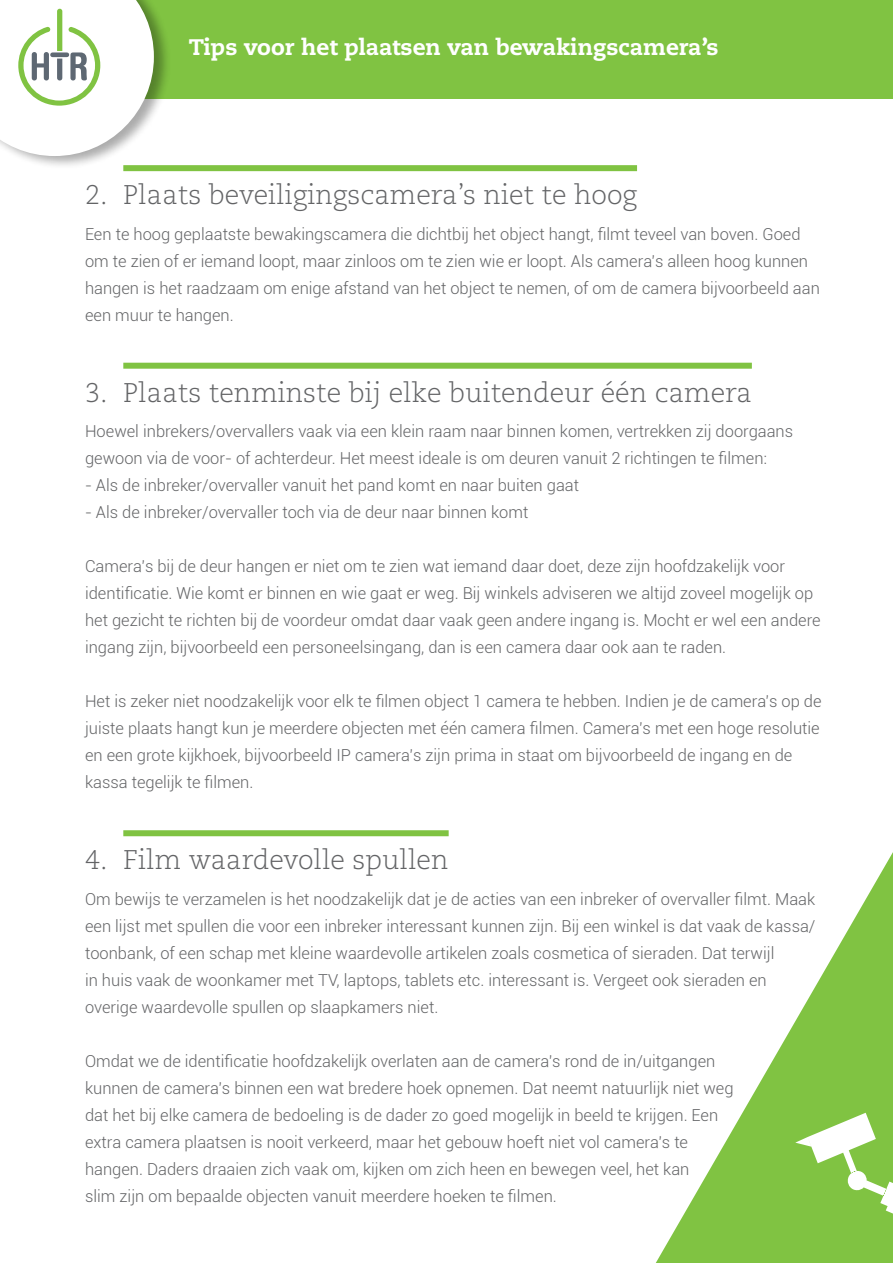
<style>
.page{position:relative;width:893px;height:1263px;background:#fff}
.page>*{position:absolute;margin:0;border:0;box-sizing:border-box;transform-origin:0 0}
.t1{font:300 27px "Caecilia LT Std";color:#636466}
.t2{font:800 22.5px "Caecilia LT Std";color:#fff}
.t3{font:300 16.5px/27px "Roboto";color:#636466}
</style>
<div class="page">
<div style="left:102px;top:0;width:791px;height:99px;background:#80c342"></div>
<div style="left:0;top:0;width:171px;height:169px;background:#000;opacity:.33"></div>
<svg style="left:0;top:0;width:154px;height:156px"></svg>
<div style="left:123px;top:165px;width:514px;height:6px;background:#80c342"></div>
<div style="left:123px;top:363px;width:629px;height:6px;background:#80c342"></div>
<div style="left:123px;top:830px;width:326px;height:6px;background:#80c342"></div>
<svg style="left:656px;top:852px;width:237px;height:411px"></svg>
<svg style="left:795px;top:1113px;width:98px;height:100px"></svg>
<h2 class="t2" style="left:189px;top:34px;width:531px">Tips voor het plaatsen van bewakingscamera’s</h2>
<h1 class="t1" style="left:85px;top:180px;width:553px">2. Plaats beveiligingscamera’s niet te hoog</h1>
<p class="t3" style="left:85px;top:220px;width:736px">Een te hoog geplaatste bewakingscamera die dichtbij het object hangt, filmt teveel van boven. Goed om te zien of er iemand loopt, maar zinloos om te zien wie er loopt. Als camera’s alleen hoog kunnen hangen is het raadzaam om enige afstand van het object te nemen, of om de camera bijvoorbeeld aan een muur te hangen.</p>
<h1 class="t1" style="left:85px;top:377px;width:668px">3. Plaats tenminste bij elke buitendeur één camera</h1>
<p class="t3" style="left:85px;top:417px;width:710px">Hoewel inbrekers/overvallers vaak via een klein raam naar binnen komen, vertrekken zij doorgaans gewoon via de voor- of achterdeur. Het meest ideale is om deuren vanuit 2 richtingen te filmen:</p>
<p class="t3" style="left:85px;top:471px;width:496px">- Als de inbreker/overvaller vanuit het pand komt en naar buiten gaat</p>
<p class="t3" style="left:85px;top:498px;width:445px">- Als de inbreker/overvaller toch via de deur naar binnen komt</p>
<p class="t3" style="left:85px;top:552px;width:737px">Camera’s bij de deur hangen er niet om te zien wat iemand daar doet, deze zijn hoofdzakelijk voor identificatie. Wie komt er binnen en wie gaat er weg. Bij winkels adviseren we altijd zoveel mogelijk op het gezicht te richten bij de voordeur omdat daar vaak geen andere ingang is. Mocht er wel een andere ingang zijn, bijvoorbeeld een personeelsingang, dan is een camera daar ook aan te raden.</p>
<p class="t3" style="left:85px;top:687px;width:738px">Het is zeker niet noodzakelijk voor elk te filmen object 1 camera te hebben. Indien je de camera’s op de juiste plaats hangt kun je meerdere objecten met één camera filmen. Camera’s met een hoge resolutie en een grote kijkhoek, bijvoorbeeld IP camera’s zijn prima in staat om bijvoorbeeld de ingang en de kassa tegelijk te filmen.</p>
<h1 class="t1" style="left:85px;top:845px;width:365px">4. Film waardevolle spullen</h1>
<p class="t3" style="left:85px;top:885px;width:732px">Om bewijs te verzamelen is het noodzakelijk dat je de acties van een inbreker of overvaller filmt. Maak een lijst met spullen die voor een inbreker interessant kunnen zijn. Bij een winkel is dat vaak de kassa/ toonbank, of een schap met kleine waardevolle artikelen zoals cosmetica of sieraden. Dat terwijl<br>in huis vaak de woonkamer met TV, laptops, tablets etc. interessant is. Vergeet ook sieraden en overige waardevolle spullen op slaapkamers niet.</p>
<p class="t3" style="left:85px;top:1047px;width:650px">Omdat we de identificatie hoofdzakelijk overlaten aan de camera’s rond de in/uitgangen kunnen de camera’s binnen een wat bredere hoek opnemen. Dat neemt natuurlijk niet weg dat het bij elke camera de bedoeling is de dader zo goed mogelijk in beeld te krijgen. Een extra camera plaatsen is nooit verkeerd, maar het gebouw hoeft niet vol camera’s te hangen. Daders draaien zich vaak om, kijken om zich heen en bewegen veel, het kan<br>slim zijn om bepaalde objecten vanuit meerdere hoeken te filmen.</p>
</div>
